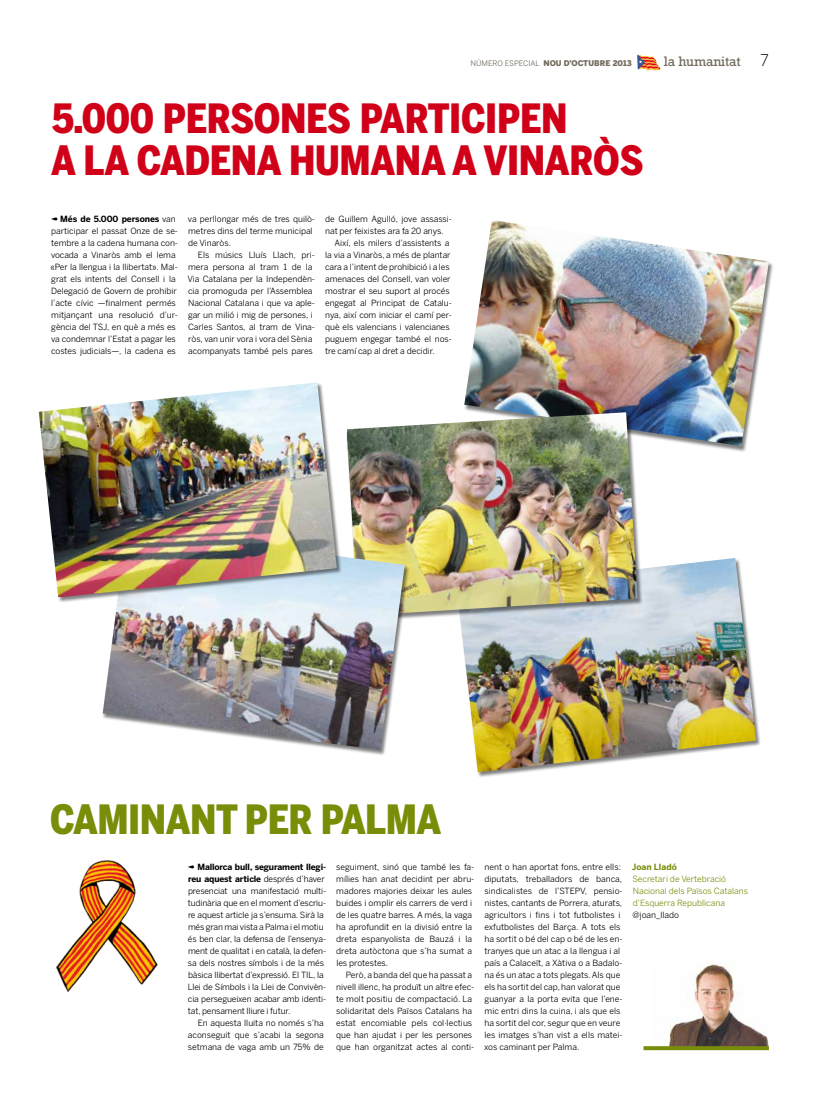
<style>
.page{position:relative;width:820px;height:1106px;background:#fff}
.page>*{position:absolute;margin:0;border:0;box-sizing:border-box;transform-origin:0 0}
.t1{font:900 40px/42px "Benton Sans Cond";letter-spacing:-.01em;color:#d10019}
.t2{font:900 40px "Benton Sans Cond";letter-spacing:-.015em;color:#7a8d09}
.t3{font:14px "Rockwell Std";letter-spacing:-.01em;color:#6f685b}
.t4{font:8.5px/12px "Benton Sans";letter-spacing:-.005em;color:#000}
.t5{font:8.5px/12px "Benton Sans";color:#7a8d09}
.t6{font:700 8.5px "Benton Sans";color:#7a8d09}
.t7{font:900 7.8px "Benton Sans";color:#6f685b}
.s1{font-weight:400;font-size:7.5px}
.s2{font-family:"Benton Sans";font-weight:300;font-size:16px;color:#000}
.s3{font-weight:700}
</style>
<div class="page">
<svg style="left:637px;top:54px;width:23px;height:17px"></svg>
<div style="left:456px;top:558px;width:305px;height:220px;background:#000;opacity:.5"></div>
<img style="left:457px;top:558px;width:298px;height:214px">
<div style="left:463px;top:220px;width:310px;height:232px;background:#000;opacity:.5"></div>
<img style="left:464px;top:220px;width:304px;height:226px">
<div style="left:346px;top:413px;width:296px;height:209px;background:#000;opacity:.5"></div>
<img style="left:346px;top:412px;width:291px;height:203px">
<div style="left:102px;top:529px;width:308px;height:227px;background:#000;opacity:.5"></div>
<img style="left:103px;top:528px;width:301px;height:222px">
<img style="left:668px;top:961px;width:100px;height:85px">
<svg style="left:643px;top:1046px;width:125px;height:4px"></svg>
<img style="left:56px;top:860px;width:102px;height:133px">
<div style="left:38px;top:383px;width:304px;height:220px;background:#000;opacity:.5"></div>
<img style="left:39px;top:382px;width:298px;height:215px">
<p class="t7" style="left:470px;top:58px;width:162px"><span class="s1">NÚMERO ESPECIAL</span> NOU D’OCTUBRE 2013</p>
<h2 class="t3" style="left:663px;top:53px;width:107px">la humanitat <span class="s2">7</span></h2>
<h1 class="t1" style="left:51px;top:97px;width:593px">5.000 PERSONES PARTICIPEN<br>A LA CADENA HUMANA A VINARÒS</h1>
<p class="t4" style="left:50px;top:213px;width:129px">❖ <span class="s3">Més de 5.000 persones</span> van participar el passat Onze de se&shy;tembre a la cadena humana con&shy;vocada a Vinaròs amb el lema «Per la llengua i la llibertat». Mal&shy;grat els intents del Consell i la<br>Delegació de Govern de prohibir l’acte cívic —finalment permés mitjançant una resolució d’ur&shy;gència del TSJ, en què a més es va condemnar l’Estat a pagar les costes judicials—, la cadena es</p>
<p class="t4" style="left:188px;top:213px;width:128px">va perllongar més de tres quilò&shy;metres dins del terme municipal de Vinaròs.</p>
<p class="t4" style="left:325px;top:213px;width:128px">de Guillem Agulló, jove assassi-</p>
<p class="t4" style="left:325px;top:225px;width:120px">nat per feixistes ara fa 20 anys.</p>
<p class="t4" style="left:334px;top:237px;width:117px">Així, els milers d’assistents a</p>
<p class="t4" style="left:325px;top:249px;width:127px">la via a Vinaròs, a més de plantar</p>
<p class="t4" style="left:325px;top:261px;width:126px">cara a l’intent de prohibició i a les</p>
<p class="t4" style="left:325px;top:273px;width:127px">amenaces del Consell, van voler</p>
<p class="t4" style="left:325px;top:285px;width:126px">mostrar el seu suport al procés</p>
<p class="t4" style="left:325px;top:297px;width:128px">engegat al Principat de Catalu-</p>
<p class="t4" style="left:325px;top:309px;width:128px">nya, així com iniciar el camí per-</p>
<p class="t4" style="left:325px;top:321px;width:126px">què els valencians i valencianes</p>
<p class="t4" style="left:325px;top:333px;width:128px">puguem engegar també el nos-</p>
<p class="t4" style="left:325px;top:345px;width:111px">tre camí cap al dret a decidir.</p>
<p class="t4" style="left:187px;top:249px;width:129px;text-indent:10px">Els músics Lluís Llach, pri&shy;mera persona al tram 1 de la<br>Via Catalana per la Independèn&shy;cia promoguda per l’Assemblea<br>Nacional Catalana i que va aple&shy;gar un milió i mig de persones, i<br>Carles Santos, al tram de Vina&shy;ròs, van unir vora i vora del Sènia acompanyats també pels pares</p>
<h1 class="t2" style="left:50px;top:796px;width:392px">CAMINANT PER PALMA</h1>
<p class="t4" style="left:187px;top:861px;width:140px">❖ <span class="s3">Mallorca bull, segurament llegi&shy;reu aquest article</span> després d’haver presenciat una manifestació multi&shy;tudinària que en el moment d’escriu&shy;re aquest article ja s’ensuma. Sirà la més gran mai vista a Palma i el motiu és ben clar, la defensa de l’ensenya&shy;ment de qualitat i en català, la defen&shy;sa dels nostres símbols i de la més bàsica llibertat d’expressió. El TIL, la Llei de Símbols i la Llei de Convivèn&shy;cia persegueixen acabar amb identi&shy;tat, pensament lliure i futur.</p>
<p class="t4" style="left:188px;top:1017px;width:137px;text-align:justify;text-indent:10px">En aquesta lluita no només s’ha aconseguit que s’acabi la segona setmana de vaga amb un 75% de</p>
<p class="t4" style="left:336px;top:861px;width:140px">seguiment, sinó que també les fa&shy;mílies han anat decidint per abru&shy;madores majories deixar les aules buides i omplir els carrers de verd i de les quatre barres. A més, la vaga ha aprofundit en la divisió entre la dreta espanyolista de Bauzá i la dreta autòctona que s’ha sumat a les protestes.</p>
<p class="t4" style="left:336px;top:969px;width:140px;text-indent:10px">Però, a banda del que ha passat a nivell illenc, ha produït un altre efec&shy;te molt positiu de compactació. La solidaritat dels Països Catalans ha estat encomiable pels col·lectius que han ajudat i per les persones que han organitzat actes al conti-</p>
<p class="t4" style="left:484px;top:861px;width:140px">nent o han aportat fons, entre ells: diputats, treballadors de banca, sindicalistes de l’STEPV, pensio&shy;nistes, cantants de Porrera, aturats, agricultors i fins i tot futbolistes i exfutbolistes del Barça. A tots els ha sortit o bé del cap o bé de les en&shy;tranyes que un atac a la llengua i al país a Calaceït, a Xàtiva o a Badalo&shy;na és un atac a tots plegats. Als que els ha sortit del cap, han valorat que guanyar a la porta evita que l’ene&shy;mic entri dins la cuina, i als que els ha sortit del cor, segur que en veure les imatges s’han vist a ells matei&shy;xos caminant per Palma.</p>
<p class="t6" style="left:631px;top:862px;width:46px">Joan Lladó</p>
<p class="t5" style="left:632px;top:873px;width:117px">Secretari de Vertebració<br>Nacional dels Països Catalans d’Esquerra Republicana</p>
<p class="t4" style="left:632px;top:909px;width:48px">@joan_llado</p>
</div>
